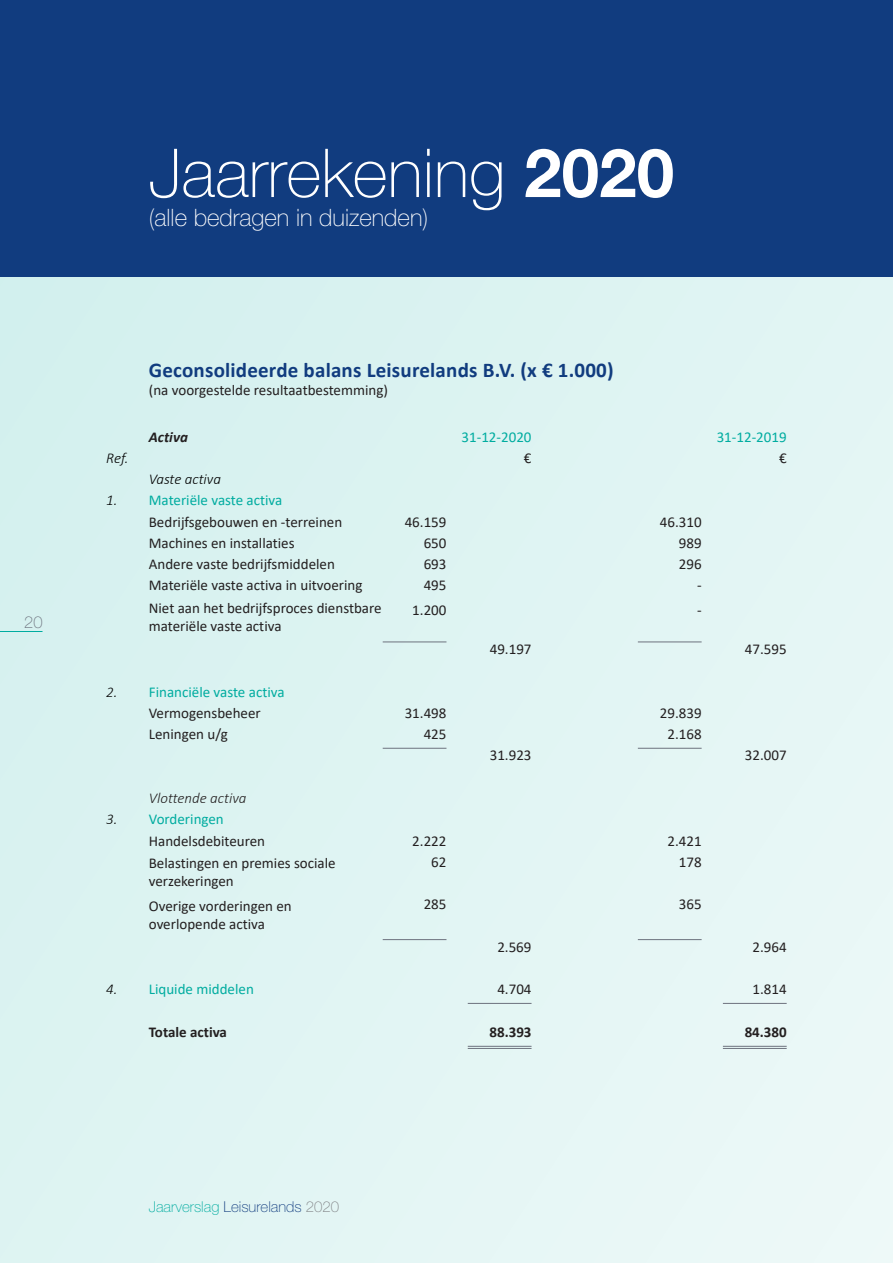
<style>
.page{position:relative;width:893px;height:1263px;background:#fff}
.page>*{position:absolute;margin:0;border:0;box-sizing:border-box;transform-origin:0 0}
.t1{font:100 67.5px "Helvetica Neue LT Std";color:#fff}
.t2{font:100 24px "Helvetica Neue LT Std";color:#fff}
.t3{font:700 21px "Calibri";letter-spacing:.01em;color:#113c7f}
.t4{font:100 16.5px "Helvetica Neue LT Std";color:#6d727e}
.t5{font:15px/21.3px "Calibri";color:#231f20}
.t6{font:15px "Calibri";color:#00aca0}
.t7{font:100 15px "Helvetica Neue LT Std";color:#113c7f}
.t8{font:700 15px "Calibri";color:#231f20}
.t9{font:italic 300 15px "Calibri";color:#000}
.t10{font:italic 300 15px "Calibri";color:#231f20}
.t11{font:italic 700 15px "Calibri";color:#231f20}
.s1{font-weight:700}
.s2{color:#00aca0}
.s3{color:#7e8083}
</style>
<div class="page">
<div style="left:0;top:26px;width:893px;height:1237px;background:#e0f4f3"></div>
<hr style="left:383px;top:939px;width:63px;height:1px;background:#6d727e">
<hr style="left:468px;top:1003px;width:63px;height:1px;background:#6d727e">
<hr style="left:638px;top:939px;width:64px;height:1px;background:#6d727e">
<hr style="left:723px;top:1003px;width:64px;height:1px;background:#6d727e">
<hr style="left:383px;top:642px;width:63px;height:1px;background:#6d727e">
<hr style="left:638px;top:642px;width:64px;height:1px;background:#6d727e">
<hr style="left:468px;top:1046px;width:63px;height:1px;background:#6d727e">
<hr style="left:723px;top:1046px;width:64px;height:1px;background:#6d727e">
<hr style="left:468px;top:1048px;width:63px;height:1px;background:#6d727e">
<hr style="left:723px;top:1048px;width:64px;height:1px;background:#6d727e">
<div style="left:0;top:0;width:893px;height:276px;background:#113c7f"></div>
<hr style="left:383px;top:748px;width:63px;height:1px;background:#6d727e">
<hr style="left:638px;top:748px;width:64px;height:1px;background:#6d727e">
<hr style="left:0;top:631px;width:43px;height:1px;background:#00aca0">
<p class="t4" style="left:24px;top:613px;width:20px">20</p>
<h1 class="t1" style="left:149px;top:134px;width:527px">Jaarrekening <span class="s1">2020</span></h1>
<h2 class="t2" style="left:149px;top:204px;width:281px">(alle bedragen in duizenden)</h2>
<p class="t9" style="left:106px;top:448px;width:24px">Ref.</p>
<p class="t9" style="left:106px;top:491px;width:13px">1.</p>
<p class="t9" style="left:106px;top:682px;width:13px">2.</p>
<p class="t9" style="left:106px;top:810px;width:13px">3.</p>
<p class="t9" style="left:106px;top:980px;width:13px">4.</p>
<h3 class="t3" style="left:149px;top:355px;width:466px">Geconsolideerde balans Leisurelands B.V. (x € 1.000)</h3>
<p class="t5" style="left:149px;top:379px;width:241px">(na voorgestelde resultaatbestemming)</p>
<p class="t11" style="left:149px;top:426px;width:41px">Activa</p>
<p class="t9" style="left:149px;top:470px;width:74px">Vaste activa</p>
<p class="t6" style="left:149px;top:490px;width:135px">Materiële vaste activa</p>
<p class="t5" style="left:149px;top:510px;width:215px">Bedrijfsgebouwen en -terreinen<br>Machines en installaties<br>Andere vaste bedrijfsmiddelen<br>Materiële vaste activa in uitvoering</p>
<p class="t6" style="left:461px;top:426px;width:72px">31-12-2020</p>
<p class="t6" style="left:717px;top:426px;width:72px">31-12-2019</p>
<p class="t5" style="left:524px;top:447px;width:9px">€</p>
<p class="t5" style="left:779px;top:447px;width:9px">€</p>
<p class="t5" style="left:424px;top:510px;width:24px;text-align:justify;text-indent:-19px">46.159<br>650<br>693</p>
<p class="t5" style="left:660px;top:510px;width:43px;text-align:right">46.310<br>989<br>296<br>-</p>
<p class="t5" style="left:424px;top:574px;width:24px">495</p>
<p class="t5" style="left:149px;top:599px;width:234px;line-height:18px">Niet aan het bedrijfsproces dienstbare materiële vaste activa</p>
<p class="t5" style="left:412px;top:599px;width:36px">1.200</p>
<p class="t5" style="left:697px;top:599px;width:6px">-</p>
<p class="t6" style="left:149px;top:681px;width:137px">Financiële vaste activa</p>
<p class="t5" style="left:149px;top:702px;width:113px">Vermogensbeheer<br>Leningen u/g</p>
<p class="t10" style="left:149px;top:789px;width:99px">Vlottende activa</p>
<p class="t6" style="left:149px;top:809px;width:76px">Vorderingen</p>
<p class="t5" style="left:149px;top:829px;width:118px">Handelsdebiteuren</p>
<p class="t5" style="left:405px;top:702px;width:43px">31.498</p>
<p class="t5" style="left:424px;top:723px;width:24px">425</p>
<p class="t5" style="left:490px;top:638px;width:43px">49.197</p>
<p class="t5" style="left:745px;top:638px;width:43px">47.595</p>
<p class="t5" style="left:660px;top:702px;width:43px">29.839</p>
<p class="t5" style="left:667px;top:723px;width:36px">2.168</p>
<p class="t5" style="left:490px;top:744px;width:43px">31.923</p>
<p class="t5" style="left:745px;top:744px;width:43px">32.007</p>
<p class="t5" style="left:412px;top:829px;width:36px">2.222</p>
<p class="t5" style="left:667px;top:829px;width:36px">2.421</p>
<p class="t5" style="left:431px;top:851px;width:17px">62</p>
<p class="t5" style="left:679px;top:851px;width:24px">178</p>
<p class="t5" style="left:149px;top:854px;width:188px;line-height:18px">Belastingen en premies sociale verzekeringen</p>
<p class="t5" style="left:149px;top:896px;width:144px;line-height:18px">Overige vorderingen en overlopende activa</p>
<p class="t5" style="left:424px;top:893px;width:24px">285</p>
<p class="t5" style="left:679px;top:893px;width:24px">365</p>
<p class="t5" style="left:497px;top:936px;width:36px">2.569</p>
<p class="t5" style="left:752px;top:936px;width:36px">2.964</p>
<p class="t6" style="left:149px;top:979px;width:107px">Liquide middelen</p>
<p class="t8" style="left:149px;top:1021px;width:80px">Totale activa</p>
<p class="t8" style="left:489px;top:1021px;width:44px">88.393</p>
<p class="t8" style="left:745px;top:1021px;width:44px">84.380</p>
<p class="t5" style="left:497px;top:978px;width:36px">4.704</p>
<p class="t5" style="left:752px;top:978px;width:36px">1.814</p>
<p class="t7" style="left:149px;top:1198px;width:192px"><span class="s2">Jaarverslag</span> Leisurelands <span class="s3">2020</span></p>
</div>
